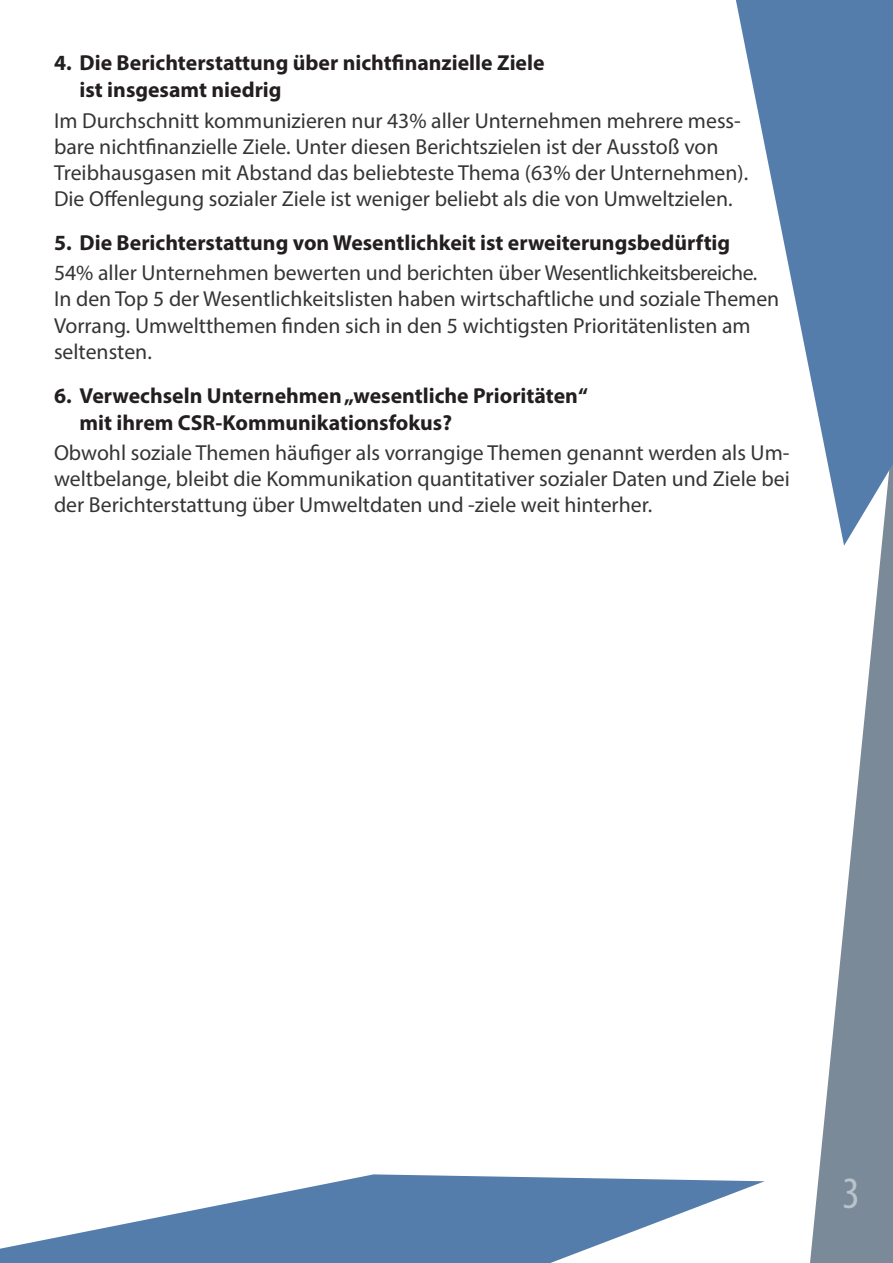
<style>
.page{position:relative;width:893px;height:1263px;background:#fff}
.page>*{position:absolute;margin:0;border:0;box-sizing:border-box;transform-origin:0 0}
.t1{font:condensed 45px "Myriad Pro";color:#b9c3cc}
.t2{font:21.75px/26.1px "Myriad Pro";color:#363536}
.t3{font:700 21.75px/27px "Myriad Pro";color:#231f20}
</style>
<div class="page">
<svg style="left:0;top:1174px;width:765px;height:89px;fill:#557dac"></svg>
<svg style="left:810px;top:546px;width:83px;height:717px;fill:#7a8a98"></svg>
<svg style="left:736px;top:0;width:157px;height:546px;fill:#557dac"></svg>
<p class="t3" style="left:80px;top:49px;width:467px;text-indent:-26px">4. Die Berichterstattung über nichtfinanzielle Ziele ist insgesamt niedrig</p>
<p class="t2" style="left:54px;top:107px;width:696px">Im Durchschnitt kommunizieren nur 43% aller Unternehmen mehrere mess&shy;bare nichtfinanzielle Ziele. Unter diesen Berichtszielen ist der Ausstoß von Treibhausgasen mit Abstand das beliebteste Thema (63% der Unternehmen).<br>Die Offenlegung sozialer Ziele ist weniger beliebt als die von Umweltzielen.</p>
<p class="t3" style="left:54px;top:228px;width:678px">5. Die Berichterstattung von Wesentlichkeit ist erweiterungsbedürftig</p>
<p class="t2" style="left:54px;top:260px;width:727px">54% aller Unternehmen bewerten und berichten über Wesentlichkeitsbereiche.<br>In den Top 5 der Wesentlichkeitslisten haben wirtschaftliche und soziale Themen Vorrang. Umweltthemen finden sich in den 5 wichtigsten Prioritätenlisten am seltensten.</p>
<p class="t3" style="left:80px;top:381px;width:510px;text-indent:-26px">6. Verwechseln Unternehmen „wesentliche Prioritäten“ mit ihrem CSR-Kommunikationsfokus?</p>
<p class="t2" style="left:54px;top:439px;width:737px;text-align:justify">Obwohl soziale Themen häufiger als vorrangige Themen genannt werden als Um&shy;weltbelange, bleibt die Kommunikation quantitativer sozialer Daten und Ziele bei der Berichterstattung über Umweltdaten und -ziele weit hinterher.</p>
<h1 class="t1" style="left:843px;top:1166px;width:19px">3</h1>
</div>
